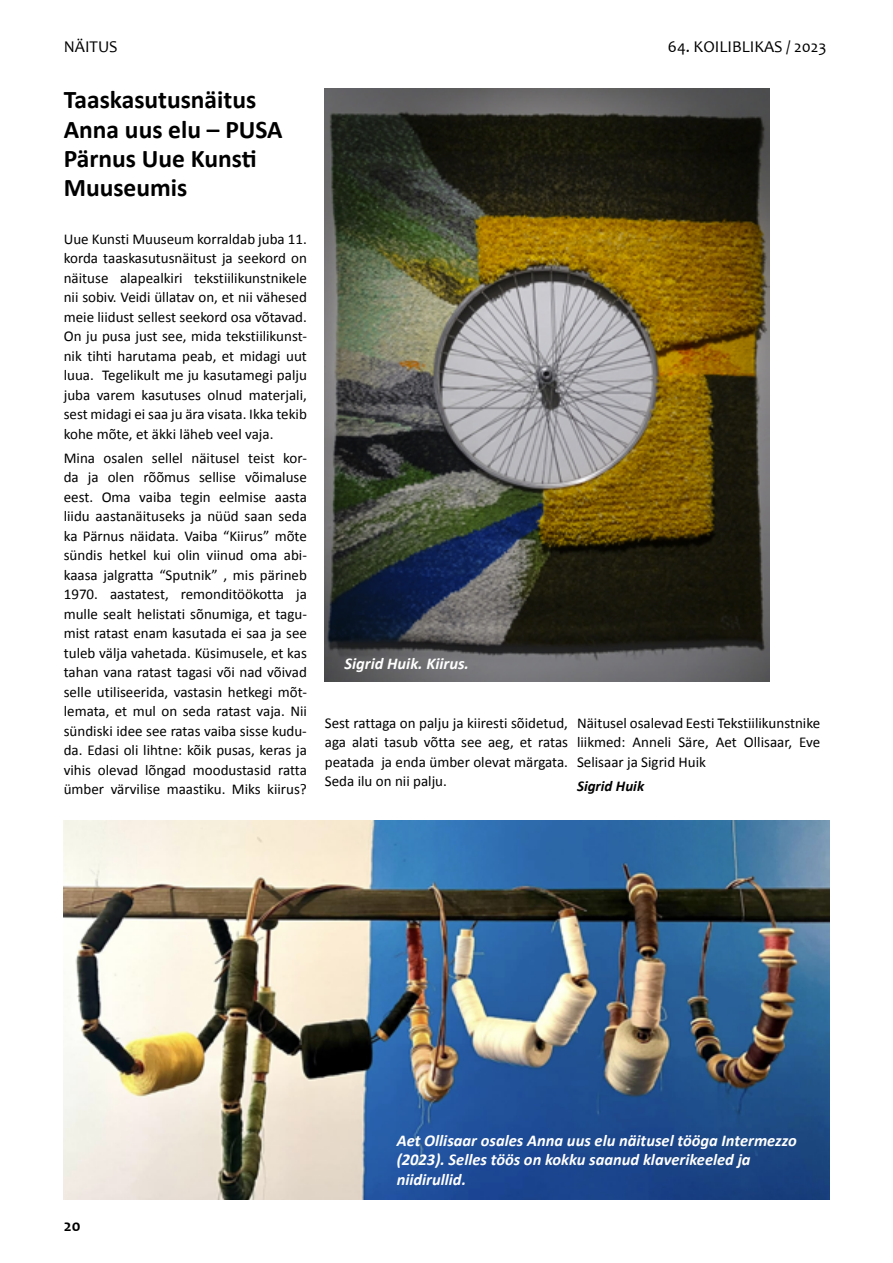
<style>
.page{position:relative;width:893px;height:1263px;background:#fff}
.page>*{position:absolute;margin:0;border:0;box-sizing:border-box;transform-origin:0 0}
.t1{font:700 25.5px/29.4px "Calibri";color:#000}
.t2{font:italic 700 16.5px/19.8px "Calibri";color:#fff}
.t3{font:16.5px "Candara";color:#000}
.t4{font:700 16.5px "Candara";color:#000}
.t5{font:15px/19.5px "Calibri";color:#000;text-align:justify}
.t6{font:italic 700 15px "Calibri";color:#000}
</style>
<div class="page">
<img style="left:325px;top:88px;width:445px;height:593px">
<img style="left:64px;top:821px;width:765px;height:378px">
<p class="t3" style="left:64px;top:37px;width:55px">NÄITUS</p>
<p class="t3" style="left:668px;top:37px;width:160px">64. KOILIBLIKAS / 2023</p>
<h1 class="t1" style="left:64px;top:84px;width:220px">Taaskasutusnäitus<br>Anna uus elu – PUSA<br>Pärnus Uue Kunsti<br>Muuseumis</h1>
<p class="t5" style="left:64px;top:228px;width:245px">Uue Kunsti Muuseum korraldab juba 11. korda taaskasutusnäitust ja seekord on näituse alapealkiri tekstiilikunstnikele nii sobiv. Veidi üllatav on, et nii vähesed meie liidust sellest seekord osa võtavad.<br>On ju pusa just see, mida tekstiilikunst&shy;nik tihti harutama peab, et midagi uut luua. Tegelikult me ju kasutamegi palju juba varem kasutuses olnud materjali, sest midagi ei saa ju ära visata. Ikka tekib kohe mõte, et äkki läheb veel vaja.</p>
<p class="t5" style="left:64px;top:447px;width:245px">Mina osalen sellel näitusel teist kor&shy;da ja olen rõõmus sellise võimaluse eest. Oma vaiba tegin eelmise aasta liidu aastanäituseks ja nüüd saan seda ka Pärnus näidata. Vaiba “Kiirus” mõte sündis hetkel kui olin viinud oma abi&shy;kaasa jalgratta “Sputnik” , mis pärineb 1970. aastatest, remonditöökotta ja mulle sealt helistati sõnumiga, et tagu&shy;mist ratast enam kasutada ei saa ja see tuleb välja vahetada. Küsimusele, et kas tahan vana ratast tagasi või nad võivad selle utiliseerida, vastasin hetkegi mõt&shy;lemata, et mul on seda ratast vaja. Nii sündiski idee see ratas vaiba sisse kudu&shy;da. Edasi oli lihtne: kõik pusas, keras ja vihis olevad lõngad moodustasid ratta ümber värvilise maastiku. Miks kiirus?</p>
<p class="t2" style="left:344px;top:653px;width:126px">Sigrid Huik. Kiirus.</p>
<p class="t5" style="left:325px;top:712px;width:245px">Sest rattaga on palju ja kiiresti sõidetud, aga alati tasub võtta see aeg, et ratas peatada ja enda ümber olevat märgata.<br>Seda ilu on nii palju.</p>
<p class="t5" style="left:577px;top:712px;width:245px">Näitusel osalevad Eesti Tekstiilikunstnike liikmed: Anneli Säre, Aet Ollisaar, Eve Selisaar ja Sigrid Huik</p>
<p class="t6" style="left:577px;top:776px;width:69px">Sigrid Huik</p>
<p class="t4" style="left:64px;top:1216px;width:18px">20</p>
<p class="t2" style="left:397px;top:1129px;width:402px">Aet Ollisaar osales Anna uus elu näitusel tööga Intermezzo (2023). Selles töös on kokku saanud klaverikeeled ja niidirullid.</p>
</div>
